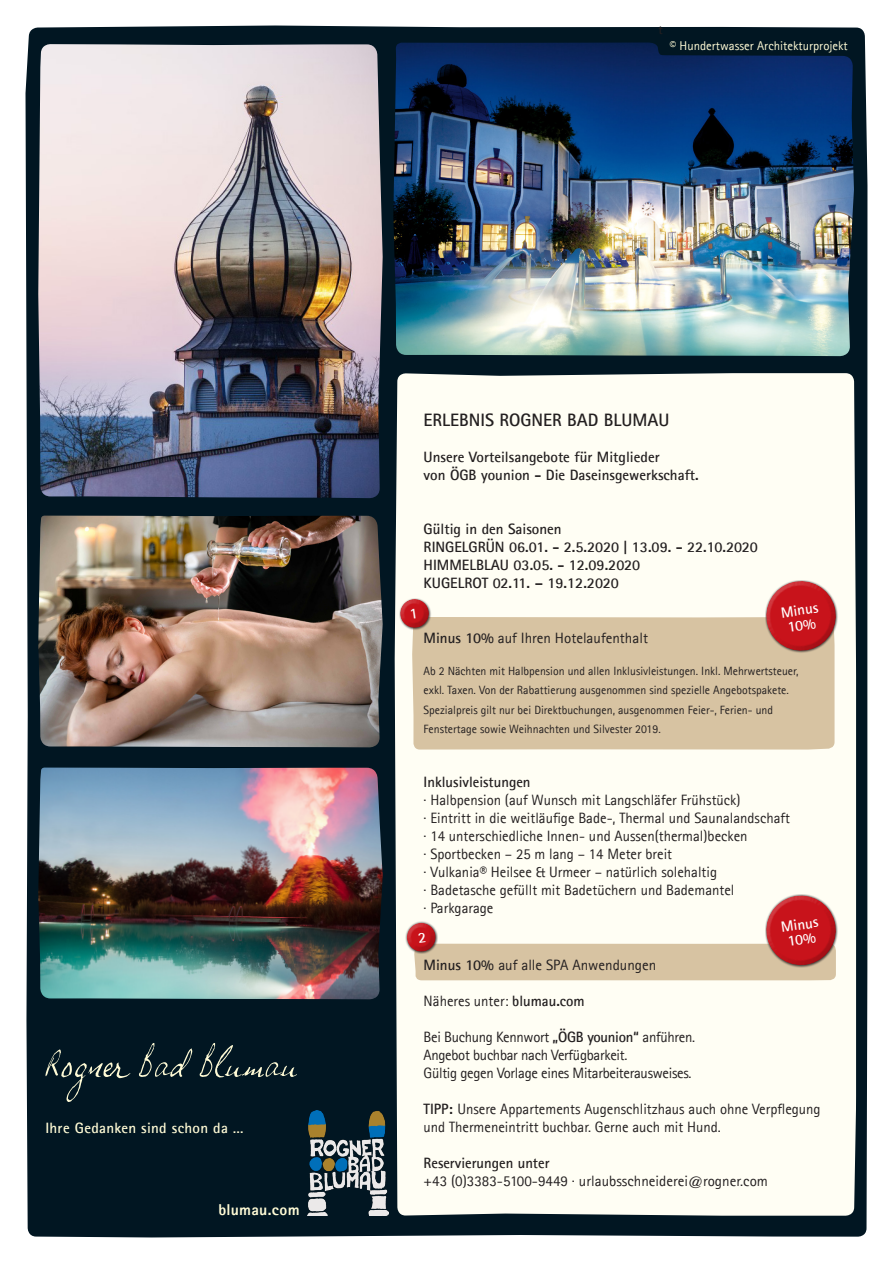
<style>
.page{position:relative;width:893px;height:1263px;background:#fff}
.page>*{position:absolute;margin:0;border:0;box-sizing:border-box;transform-origin:0 0}
.t1{font:700 18px "Rotis Sans Serif Std";color:#231f20}
.t2{font:800 15.75px "Rotis Sans Serif Std";letter-spacing:.015em;color:#fffbd6}
.t3{font:15px/18px "Rotis Sans Serif Std";color:#231f20}
.t4{font:700 15px/18px "Rotis Sans Serif Std";color:#231f20}
.t5{font:15px "Rotis Sans Serif Std";letter-spacing:-.02em;color:#231f20}
.t6{font:700 15px "Rotis Sans Serif Std";letter-spacing:.02em;color:#fffbd6}
.t7{font:700 15px "Rotis Sans Serif Std";color:#fff}
.t8{font:12.75px "Rotis Sans Serif Std";color:#fffbd6}
.t9{font:700 12.3px "Rotis Sans Serif Std";color:#231f20}
.t10{font:12px "Rotis Sans Serif Std";color:#231f20}
.s1{font-weight:700}
</style>
<div class="page">
<div style="left:26px;top:26px;width:841px;height:1211px;background:#011622"></div>
<img style="left:307px;top:1111px;width:81px;height:105px">
<img style="left:38px;top:767px;width:345px;height:232px">
<img style="left:38px;top:516px;width:345px;height:231px">
<img style="left:38px;top:44px;width:345px;height:454px">
<img style="left:393px;top:43px;width:461px;height:313px">
<svg style="left:45px;top:1043px;width:252px;height:59px;background:#13262f"></svg>
<div style="left:395px;top:373px;width:461px;height:843px;background:#fffef4"></div>
<div style="left:412px;top:617px;width:422px;height:132px;background:#d7c3a2"></div>
<svg style="left:396px;top:594px;width:39px;height:39px"></svg>
<svg style="left:403px;top:884px;width:444px;height:96px"></svg>
<svg style="left:757px;top:570px;width:90px;height:91px"></svg>
<p class="t9" style="left:659px;top:22px;width:6px">t</p>
<p class="t8" style="left:670px;top:38px;width:179px">© Hundertwasser Architekturprojekt</p>
<p class="t6" style="left:45px;top:1118px;width:200px">Ihre Gedanken sind schon da …</p>
<p class="t2" style="left:218px;top:1199px;width:83px">blumau.com</p>
<p class="t1" style="left:424px;top:408px;width:247px">ERLEBNIS ROGNER BAD BLUMAU</p>
<p class="t4" style="left:424px;top:447px;width:277px">Unsere Vorteilsangebote für Mitglieder<br>von ÖGB younion - Die Daseinsgewerkschaft.</p>
<p class="t4" style="left:424px;top:519px;width:140px">Gültig in den Saisonen</p>
<p class="t4" style="left:424px;top:537px;width:336px">RINGELGRÜN 06.01. - 2.5.2020 | 13.09. - 22.10.2020</p>
<p class="t4" style="left:424px;top:555px;width:218px">HIMMELBLAU 03.05. - 12.09.2020</p>
<p class="t4" style="left:424px;top:573px;width:197px">KUGELROT 02.11. – 19.12.2020</p>
<p class="t7" style="left:780px;top:603px;width:39px;rotate:-8deg">Minus</p>
<p class="t3" style="left:424px;top:629px;width:226px"><span class="s1">Minus 10%</span> auf Ihren Hotelaufenthalt</p>
<p class="t10" style="left:424px;top:664px;width:376px">Ab 2 Nächten mit Halbpension und allen Inklusivleistungen. Inkl. Mehrwertsteuer,</p>
<p class="t10" style="left:424px;top:683px;width:367px">exkl. Taxen. Von der Rabattierung ausgenommen sind spezielle Angebotspakete.</p>
<p class="t10" style="left:424px;top:703px;width:351px">Spezialpreis gilt nur bei Direktbuchungen, ausgenommen Feier-, Ferien- und</p>
<p class="t10" style="left:424px;top:722px;width:239px">Fenstertage sowie Weihnachten und Silvester 2019.</p>
<p class="t4" style="left:424px;top:773px;width:108px">Inklusivleistungen</p>
<p class="t3" style="left:424px;top:791px;width:318px">· Halbpension (auf Wunsch mit Langschläfer Frühstück)</p>
<p class="t3" style="left:424px;top:809px;width:368px">· Eintritt in die weitläufige Bade-, Thermal und Saunalandschaft</p>
<p class="t3" style="left:424px;top:827px;width:325px">· 14 unterschiedliche Innen- und Aussen(thermal)becken</p>
<p class="t3" style="left:424px;top:845px;width:250px">· Sportbecken – 25 m lang – 14 Meter breit</p>
<p class="t3" style="left:424px;top:863px;width:295px">· Vulkania® Heilsee &amp; Urmeer – natürlich solehaltig</p>
<p class="t3" style="left:424px;top:881px;width:312px">· Badetasche gefüllt mit Badetüchern und Bademantel</p>
<p class="t3" style="left:424px;top:899px;width:71px">· Parkgarage</p>
<p class="t7" style="left:780px;top:917px;width:39px;rotate:-8deg">Minus</p>
<p class="t3" style="left:424px;top:956px;width:234px"><span class="s1">Minus 10%</span> auf alle SPA Anwendungen</p>
<p class="t3" style="left:424px;top:992px;width:163px">Näheres unter: <span class="s1">blumau.com</span></p>
<p class="t5" style="left:424px;top:1028px;width:273px">Bei Buchung Kennwort <span class="s1">„ÖGB younion“</span> anführen.</p>
<p class="t5" style="left:424px;top:1046px;width:205px">Angebot buchbar nach Verfügbarkeit.</p>
<p class="t5" style="left:424px;top:1064px;width:269px">Gültig gegen Vorlage eines Mitarbeiterausweises.</p>
<p class="t3" style="left:424px;top:1100px;width:399px"><span class="s1">TIPP:</span> Unsere Appartements Augenschlitzhaus auch ohne Verpflegung und Thermeneintritt buchbar. Gerne auch mit Hund.</p>
<p class="t4" style="left:424px;top:1154px;width:127px">Reservierungen unter</p>
<p class="t3" style="left:424px;top:1172px;width:346px">+43 (0)3383-5100-9449 · urlaubsschneiderei@rogner.com</p>
</div>
